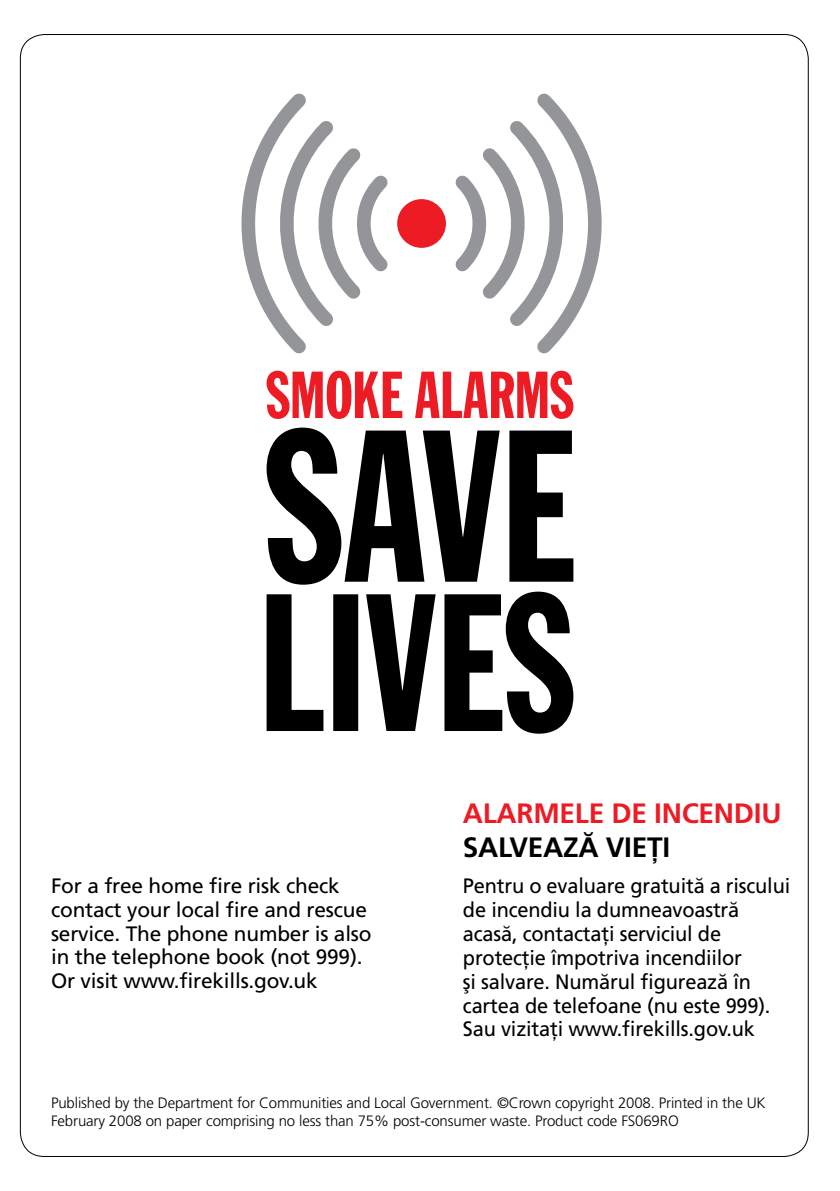
<style>
.page{position:relative;width:840px;height:1191px;background:#fff}
.page>*{position:absolute;margin:0;border:0;box-sizing:border-box;transform-origin:0 0}
.t1{font:700 28px "Frutiger CE";letter-spacing:-.01em;color:#ed1c24}
.t2{font:700 28px "Frutiger CE";letter-spacing:-.01em;color:#000}
.t3{font:20.8px/23.8px "Frutiger CE";letter-spacing:-.01em;color:#000;scale:.96 1}
.t4{font:20.8px/23.8px "Frutiger";letter-spacing:-.01em;color:#000}
.t5{font:300 15px/18px "Frutiger LT Std";letter-spacing:-.01em;color:#000}
</style>
<div class="page">
<svg style="left:266px;top:427px;width:233px;height:157px"></svg>
<svg style="left:509px;top:430px;width:64px;height:152px"></svg>
<svg style="left:266px;top:594px;width:57px;height:137px"></svg>
<svg style="left:333px;top:594px;width:102px;height:137px"></svg>
<svg style="left:444px;top:591px;width:129px;height:142px"></svg>
<svg style="left:266px;top:371px;width:56px;height:48px"></svg>
<div style="left:326px;top:371px;width:25px;height:48px;background:#ed1c24;border-radius:50%"></div>
<svg style="left:336px;top:378px;width:6px;height:34px"></svg>
<svg style="left:355px;top:371px;width:47px;height:47px"></svg>
<svg style="left:415px;top:371px;width:158px;height:48px"></svg>
<svg style="left:241px;top:93px;width:361px;height:261px"></svg>
<p class="t4" style="left:51px;top:873px;width:322px">For a free home fire risk check contact your local fire and rescue service. The phone number is also in the telephone book (not 999).<br>Or visit www.firekills.gov.uk</p>
<h1 class="t1" style="left:462px;top:796px;width:320px">ALARMELE DE INCENDIU</h1>
<h1 class="t2" style="left:462px;top:830px;width:208px">SALVEAZĂ VIEŢI</h1>
<p class="t3" style="left:462px;top:874px;width:342px">Pentru o evaluare gratuită a riscului de incendiu la dumneavoastră acasă, contactaţi serviciul de protecţie împotriva incendiilor<br>şi salvare. Numărul figurează în cartea de telefoane (nu este 999).<br>Sau vizitaţi www.firekills.gov.uk</p>
<p class="t5" style="left:51px;top:1093px;width:715px">Published by the Department for Communities and Local Government. ©Crown copyright 2008. Printed in the UK<br>February 2008 on paper comprising no less than 75% post-consumer waste. Product code FS069RO</p>
</div>
